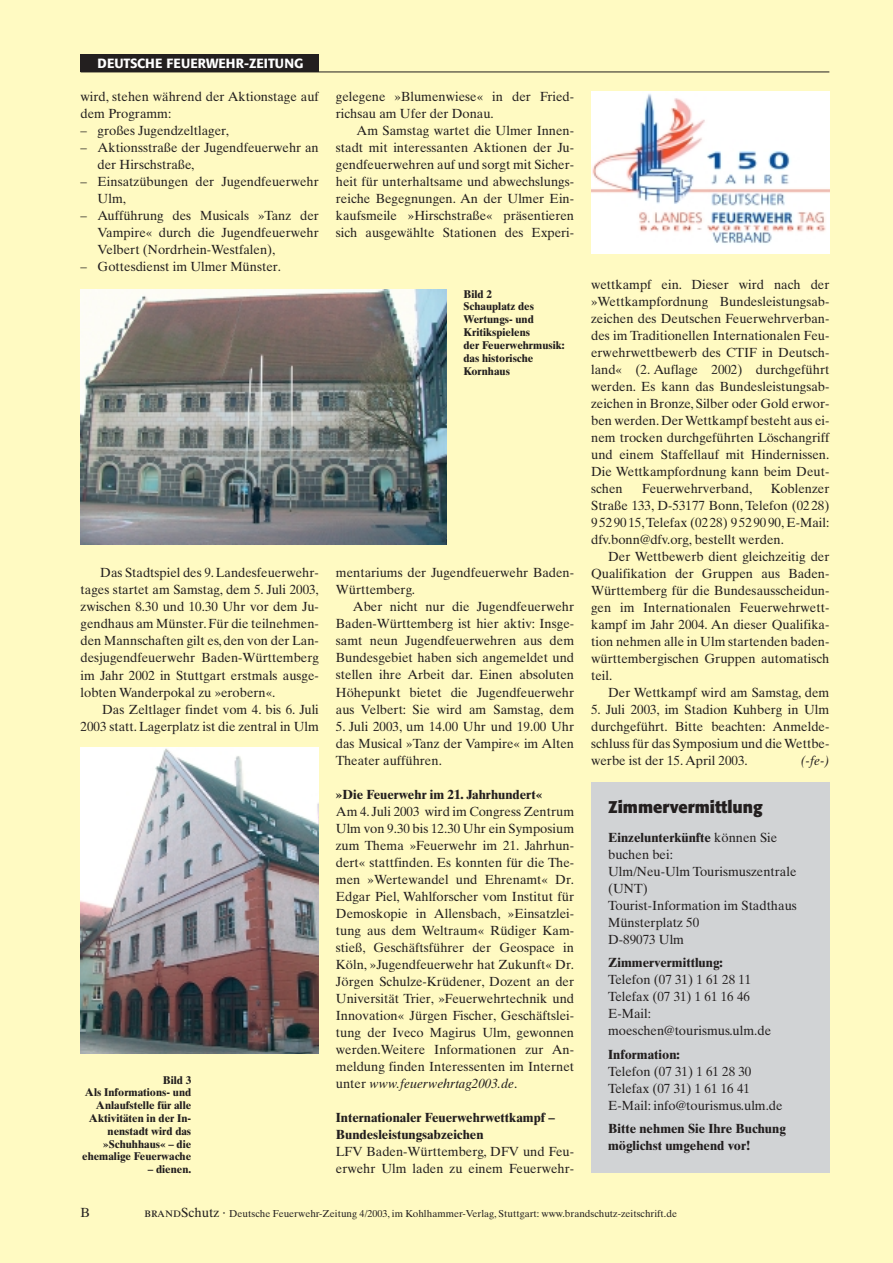
<style>
.page{position:relative;width:893px;height:1263px;background:#fff}
.page>*{position:absolute;margin:0;border:0;box-sizing:border-box;transform-origin:0 0}
.t1{font:700 16.8px "Formata";color:#231f1f}
.t2{font:13.2px/17px "Times Ten";color:#231f1f;text-align:justify}
.t3{font:700 13.2px/17px "Times Ten";color:#231f1f}
.t4{font:500 13.2px "Formata";color:#fff}
.t5{font:13.2px "Times Ten Italic Os F";color:#231f1f}
.t6{font:700 11.25px/12.8px "Times Ten";color:#231f1f;text-align:right}
.t7{font:10.05px "Times Ten";color:#231f1f}
.s1{font-style:italic}
.s2{font-weight:700}
.s3{font-family:"Times Ten Roman SC";font-size:13.2px}
.s4{font-size:13.2px}
</style>
<div class="page">
<div style="left:0;top:0;width:892px;height:1263px;background:#fffac2"></div>
<hr style="left:81px;top:72px;width:748px;height:1px;background:#231f1f">
<div style="left:81px;top:55px;width:238px;height:17px;background:#231f1f"></div>
<div style="left:591px;top:92px;width:238px;height:162px;background:#fff"></div>
<img style="left:591px;top:94px;width:238px;height:150px">
<div style="left:591px;top:782px;width:238px;height:391px;background:#d1d3d5"></div>
<img style="left:81px;top:748px;width:238px;height:306px">
<img style="left:81px;top:289px;width:365px;height:256px">
<p class="t4" style="left:98px;top:58px;width:207px">DEUTSCHE FEUERWEHR-ZEITUNG</p>
<p class="t2" style="left:81px;top:90px;width:240px">wird, stehen während der Aktionstage auf dem Programm:</p>
<p class="t2" style="left:81px;top:124px;width:150px">– großes Jugendzeltlager,</p>
<p class="t2" style="left:98px;top:141px;width:223px;text-indent:-17px">– Aktionsstraße der Jugendfeuerwehr an der Hirschstraße,</p>
<p class="t2" style="left:98px;top:175px;width:223px;text-indent:-17px">– Einsatzübungen der Jugendfeuerwehr<br>Ulm,</p>
<p class="t2" style="left:98px;top:209px;width:223px;text-indent:-17px">– Aufführung des Musicals »Tanz der Vampire« durch die Jugendfeuerwehr Velbert (Nordrhein-Westfalen),</p>
<p class="t2" style="left:81px;top:260px;width:202px">– Gottesdienst im Ulmer Münster.</p>
<p class="t2" style="left:336px;top:90px;width:240px">gelegene »Blumenwiese« in der Fried&shy;richsau am Ufer der Donau.</p>
<p class="t2" style="left:336px;top:124px;width:240px;text-indent:21px">Am Samstag wartet die Ulmer Innen&shy;stadt mit interessanten Aktionen der Ju&shy;gendfeuerwehren auf und sorgt mit Sicher&shy;heit für unterhaltsame und abwechslungs&shy;reiche Begegnungen. An der Ulmer Ein&shy;kaufsmeile »Hirschstraße« präsentieren sich ausgewählte Stationen des Experi-</p>
<p class="t6" style="left:463px;top:289px;width:103px;text-align:left">Bild 2<br>Schauplatz des<br>Wertungs- und<br>Kritikspielens<br>der Feuerwehrmusik: das historische<br>Kornhaus</p>
<p class="t2" style="left:81px;top:566px;width:240px;text-indent:20px">Das Stadtspiel des 9. Landesfeuerwehr&shy;tages startet am Samstag, dem 5. Juli 2003, zwischen 8.30 und 10.30 Uhr vor dem Ju&shy;gendhaus am Münster. Für die teilnehmen&shy;den Mannschaften gilt es, den von der Lan&shy;desjugendfeuerwehr Baden-Württemberg im Jahr 2002 in Stuttgart erstmals ausge&shy;lobten Wanderpokal zu »erobern«.</p>
<p class="t2" style="left:81px;top:702px;width:240px;text-align:right">Das Zeltlager findet vom 4. bis 6. Juli<br>2003 statt. Lagerplatz ist die zentral in Ulm</p>
<p class="t6" style="left:82px;top:1075px;width:110px">Bild 3<br>Als Informations- und<br>Anlaufstelle für alle<br>Aktivitäten in der In&shy;nenstadt wird das »Schuhhaus« – die ehemalige Feuerwache</p>
<p class="t6" style="left:148px;top:1164px;width:45px">– dienen.</p>
<p class="t2" style="left:336px;top:566px;width:240px">mentariums der Jugendfeuerwehr Baden-<br>Württemberg.</p>
<p class="t2" style="left:336px;top:600px;width:240px;text-indent:17px">Aber nicht nur die Jugendfeuerwehr Baden-Württemberg ist hier aktiv: Insge&shy;samt neun Jugendfeuerwehren aus dem Bundesgebiet haben sich angemeldet und stellen ihre Arbeit dar. Einen absoluten Höhepunkt bietet die Jugendfeuerwehr aus Velbert: Sie wird am Samstag, dem</p>
<p class="t2" style="left:336px;top:719px;width:240px">5. Juli 2003, um 14.00 Uhr und 19.00 Uhr das Musical »Tanz der Vampire« im Alten Theater aufführen.</p>
<p class="t3" style="left:336px;top:787px;width:208px">»Die Feuerwehr im 21. Jahrhundert«</p>
<p class="t2" style="left:336px;top:804px;width:240px">Am 4. Juli 2003 wird im Congress Zentrum Ulm von 9.30 bis 12.30 Uhr ein Symposium zum Thema »Feuerwehr im 21. Jahrhun&shy;dert« stattfinden. Es konnten für die The&shy;men »Wertewandel und Ehrenamt« Dr.<br>Edgar Piel, Wahlforscher vom Institut für Demoskopie in Allensbach, »Einsatzlei&shy;tung aus dem Weltraum« Rüdiger Kam&shy;stieß, Geschäftsführer der Geospace in Köln, »Jugendfeuerwehr hat Zukunft« Dr.<br>Jörgen Schulze-Krüdener, Dozent an der Universität Trier, »Feuerwehrtechnik und Innovation« Jürgen Fischer, Geschäftslei&shy;tung der Iveco Magirus Ulm, gewonnen werden.Weitere Informationen zur An&shy;meldung finden Interessenten im Internet unter <span class="s1">www.feuerwehrtag2003.de</span>.</p>
<p class="t3" style="left:336px;top:1110px;width:220px">Internationaler Feuerwehrwettkampf –<br>Bundesleistungsabzeichen</p>
<p class="t2" style="left:336px;top:1144px;width:240px">LFV Baden-Württemberg, DFV und Feu&shy;erwehr Ulm laden zu einem Feuerwehr-</p>
<p class="t2" style="left:591px;top:277px;width:240px">wettkampf ein. Dieser wird nach der »Wettkampfordnung Bundesleistungsab&shy;zeichen des Deutschen Feuerwehrverban&shy;des im Traditionellen Internationalen Feu&shy;erwehrwettbewerb des CTIF in Deutsch&shy;land« (2. Auflage 2002) durchgeführt werden. Es kann das Bundesleistungsab&shy;zeichen in Bronze, Silber oder Gold erwor&shy;ben werden. Der Wettkampf besteht aus ei&shy;nem trocken durchgeführten Löschangriff und einem Staffellauf mit Hindernissen.<br>Die Wettkampfordnung kann beim Deut&shy;schen</p>
<p class="t2" style="left:591px;top:481px;width:240px;text-indent:180px">Koblenzer Straße 133, D-53177 Bonn, Telefon (02 28)<br>9 52 90 15,Telefax (02 28) 9 52 90 90, E-Mail: dfv.bonn@dfv.org, bestellt werden.</p>
<p class="t2" style="left:591px;top:549px;width:240px;text-indent:17px">Der Wettbewerb dient gleichzeitig der Qualifikation der Gruppen aus Baden-Württemberg für die Bundesausscheidun&shy;gen im Internationalen Feuerwehrwett&shy;kampf im Jahr 2004. An dieser Qualifika&shy;tion nehmen alle in Ulm startenden baden&shy;württembergischen Gruppen automatisch teil.</p>
<p class="t2" style="left:608px;top:685px;width:223px">Der Wettkampf wird am Samstag, dem</p>
<p class="t2" style="left:591px;top:702px;width:240px">5. Juli 2003, im Stadion Kuhberg in Ulm durchgeführt. Bitte beachten: Anmelde&shy;schluss für das Symposium und die Wettbe&shy;werbe ist der 15. April 2003.</p>
<p class="t2" style="left:642px;top:481px;width:111px">Feuerwehrverband,</p>
<p class="t5" style="left:800px;top:756px;width:30px">(-fe-)</p>
<p class="t1" style="left:608px;top:799px;width:156px">Zimmervermittlung</p>
<p class="t2" style="left:608px;top:830px;width:190px;text-align:left"><span class="s2">Einzelunterkünfte</span> können Sie buchen bei:<br>Ulm/Neu-Ulm Tourismuszentrale (UNT)<br>Tourist-Information im Stadthaus<br>Münsterplatz 50<br>D-89073 Ulm</p>
<p class="t3" style="left:608px;top:955px;width:116px">Zimmervermittlung:</p>
<p class="t2" style="left:608px;top:972px;width:164px;text-align:left">Telefon (07 31) 1 61 28 11<br>Telefax (07 31) 1 61 16 46<br>E-Mail: moeschen@tourismus.ulm.de</p>
<p class="t3" style="left:608px;top:1047px;width:73px">Information:</p>
<p class="t2" style="left:608px;top:1064px;width:176px;text-align:left">Telefon (07 31) 1 61 28 30<br>Telefax (07 31) 1 61 16 41<br>E-Mail: info@tourismus.ulm.de</p>
<p class="t3" style="left:608px;top:1121px;width:179px">Bitte nehmen Sie Ihre Buchung möglichst umgehend vor!</p>
<p class="t2" style="left:81px;top:1206px;width:11px">B</p>
<p class="t7" style="left:144px;top:1210px;width:534px"><span class="s3">brand</span><span class="s4">Schutz ·</span> Deutsche Feuerwehr-Zeitung 4/2003, im Kohlhammer-Verlag, Stuttgart: www.brandschutz-zeitschrift.de</p>
</div>
